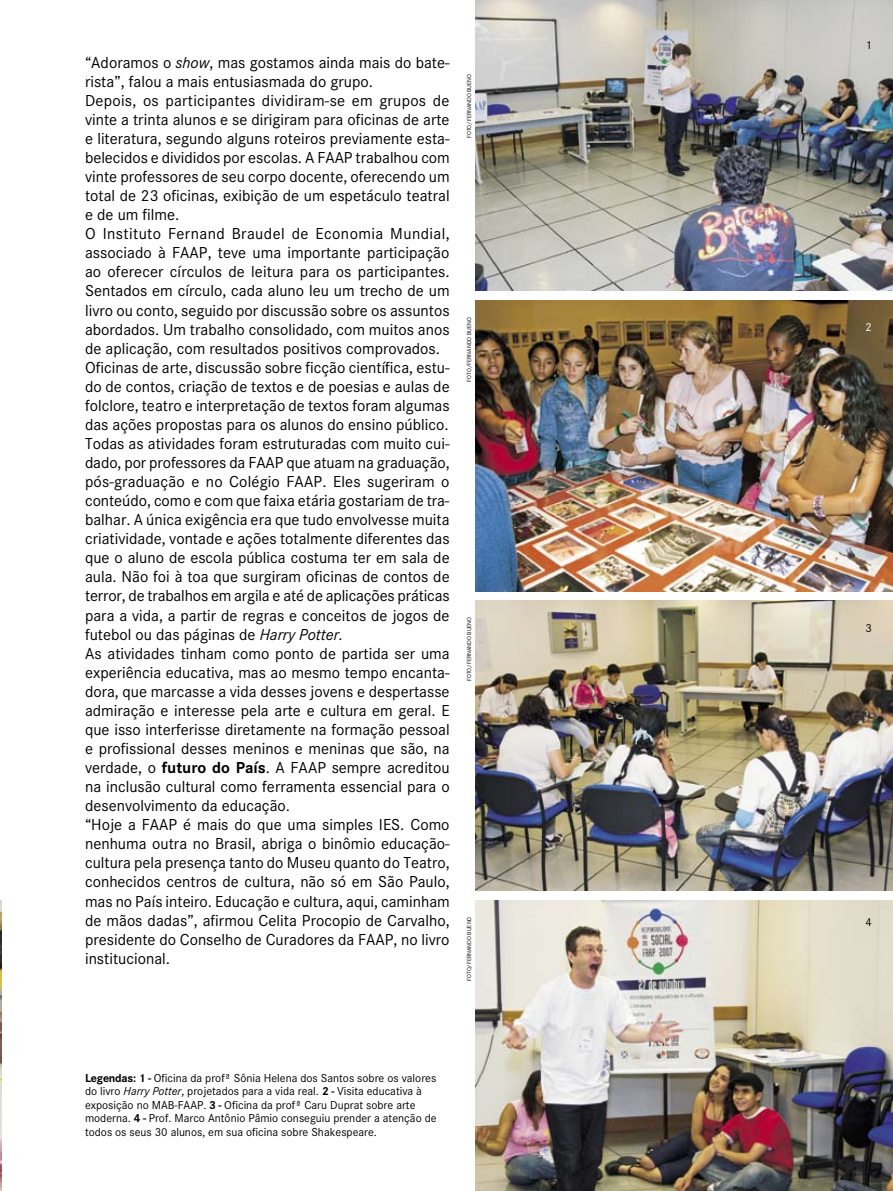
<style>
.page{position:relative;width:893px;height:1191px;background:#fff}
.page>*{position:absolute;margin:0;border:0;box-sizing:border-box;transform-origin:0 0}
.t1{font:16.5px/19px "Corporate S";color:#000}
.t2{font:12px/13.5px "Corporate S";color:#000}
.t3{font:12px "Corporate S";color:#fff}
.t4{font:6px "Corporate S";color:#000}
.s1{font-style:italic}
.s2{font-weight:700}
</style>
<div class="page">
<img style="left:475px;top:301px;width:418px;height:290px">
<img style="left:475px;top:0;width:418px;height:290px">
<img style="left:475px;top:900px;width:418px;height:291px">
<img style="left:0;top:900px;width:1px;height:291px">
<img style="left:475px;top:600px;width:418px;height:290px">
<p class="t1" style="left:85px;top:53px;width:366px">“Adoramos o <span class="s1">show</span>, mas gostamos ainda mais do bate&shy;rista”, falou a mais entusiasmada do grupo.<br>Depois, os participantes dividiram-se em grupos de vinte a trinta alunos e se dirigiram para oficinas de arte e literatura, segundo alguns roteiros previamente esta&shy;belecidos e divididos por escolas. A FAAP trabalhou com vinte professores de seu corpo docente, oferecendo um total de 23 oficinas, exibição de um espetáculo teatral e de um filme.<br>O Instituto Fernand Braudel de Economia Mundial, associado à FAAP, teve uma importante participação ao oferecer círculos de leitura para os participantes.<br>Sentados em círculo, cada aluno leu um trecho de um livro ou conto, seguido por discussão sobre os assuntos abordados. Um trabalho consolidado, com muitos anos de aplicação, com resultados positivos comprovados.<br>Oficinas de arte, discussão sobre ficção científica, estu&shy;do de contos, criação de textos e de poesias e aulas de folclore, teatro e interpretação de textos foram algumas das ações propostas para os alunos do ensino público.<br>Todas as atividades foram estruturadas com muito cui&shy;dado, por professores da FAAP que atuam na graduação, pós-graduação e no Colégio FAAP. Eles sugeriram o conteúdo, como e com que faixa etária gostariam de tra&shy;balhar. A única exigência era que tudo envolvesse muita criatividade, vontade e ações totalmente diferentes das que o aluno de escola pública costuma ter em sala de aula. Não foi à toa que surgiram oficinas de contos de terror, de trabalhos em argila e até de aplicações práticas para a vida, a partir de regras e conceitos de jogos de futebol ou das páginas de <span class="s1">Harry Potter.<br></span>As atividades tinham como ponto de partida ser uma experiência educativa, mas ao mesmo tempo encanta&shy;dora, que marcasse a vida desses jovens e despertasse admiração e interesse pela arte e cultura em geral. E que isso interferisse diretamente na formação pessoal e profissional desses meninos e meninas que são, na verdade, o <span class="s2">futuro do País</span>. A FAAP sempre acreditou na inclusão cultural como ferramenta essencial para o desenvolvimento da educação.<br>“Hoje a FAAP é mais do que uma simples IES. Como nenhuma outra no Brasil, abriga o binômio educação&shy;cultura pela presença tanto do Museu quanto do Teatro, conhecidos centros de cultura, não só em São Paulo, mas no País inteiro. Educação e cultura, aqui, caminham de mãos dadas”, afirmou Celita Procopio de Carvalho, presidente do Conselho de Curadores da FAAP, no livro institucional.</p>
<p class="t4" style="left:466px;top:138px;width:65px;rotate:-90deg">Foto/Fernando Bueno</p>
<p class="t4" style="left:466px;top:382px;width:65px;rotate:-90deg">Foto/Fernando Bueno</p>
<p class="t4" style="left:466px;top:681px;width:65px;rotate:-90deg">Foto/Fernando Bueno</p>
<p class="t4" style="left:466px;top:981px;width:65px;rotate:-90deg">Foto/Fernando Bueno</p>
<p class="t2" style="left:85px;top:1071px;width:353px"><span class="s2">Legendas: 1 -</span> Oficina da profª Sônia Helena dos Santos sobre os valores do livro <span class="s1">Harry Potter</span>, projetados para a vida real. <span class="s2">2 -</span> Visita educativa à exposição no MAB-FAAP. <span class="s2">3 -</span> Oficina da profª Caru Duprat sobre arte moderna. <span class="s2">4 -</span> Prof. Marco Antônio Pâmio conseguiu prender a atenção de todos os seus 30 alunos, em sua oficina sobre Shakespeare.</p>
<p class="t2" style="left:866px;top:38px;width:8px">1</p>
<p class="t3" style="left:866px;top:321px;width:8px">2</p>
<p class="t2" style="left:866px;top:621px;width:8px">3</p>
<p class="t2" style="left:866px;top:915px;width:8px">4</p>
</div>
